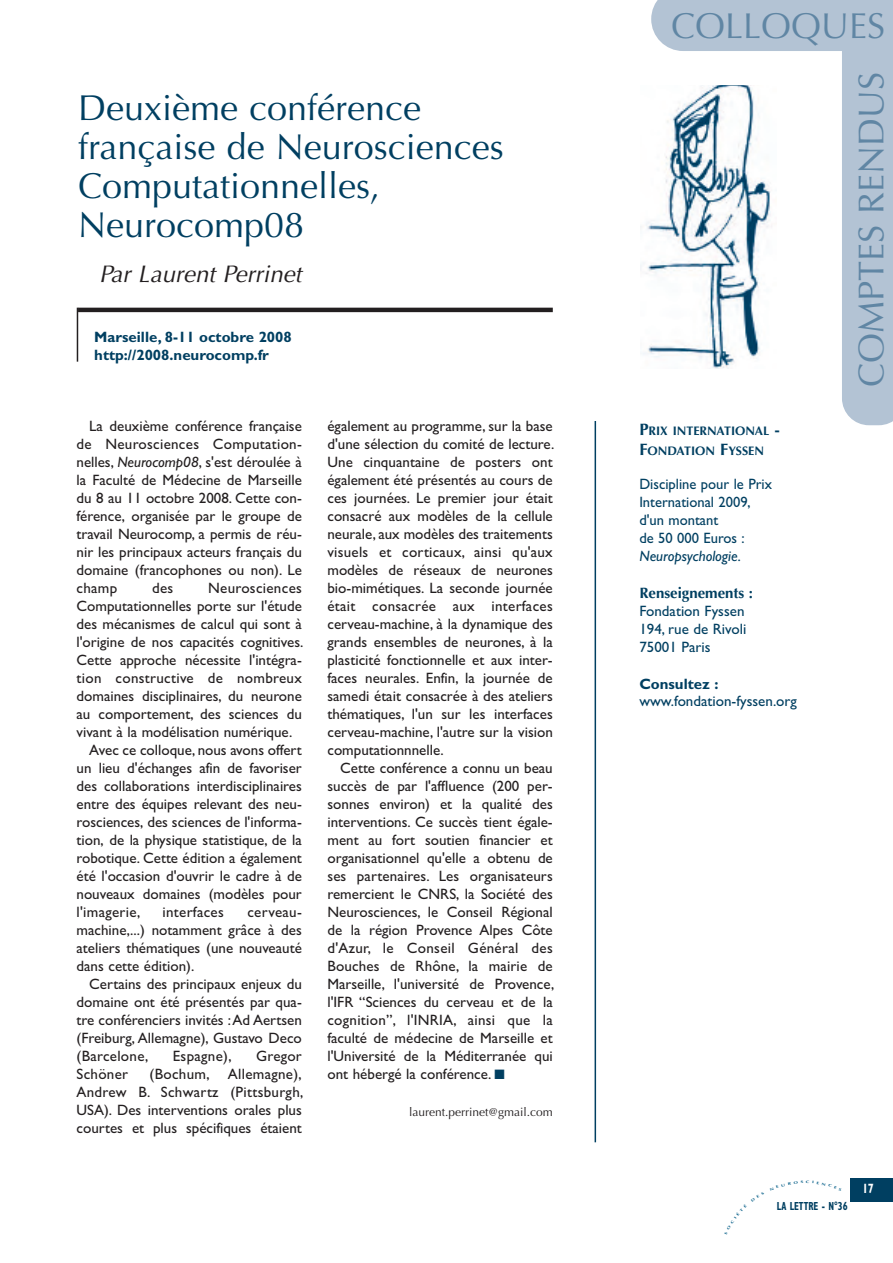
<style>
.page{position:relative;width:893px;height:1263px;background:#fff}
.page>*{position:absolute;margin:0;border:0;box-sizing:border-box;transform-origin:0 0}
.t1{font:36px/39px "Optima";color:#003f61}
.t2{font:36px "Optima";color:#6086a4}
.t3{font:italic 24px "Optima";color:#231f20}
.t4{font:15px/18px "Gill Sans TT";color:#231f20;text-align:justify}
.t5{font:15px/18px "Gill Sans TT";color:#003f61}
.t6{font:15px "Gill Sans TT";letter-spacing:.02em;color:#231f20}
.t7{font:700 15px/18px "Gill Sans";color:#003f61}
.t8{font:italic 15px "Gill Sans";color:#003f61}
.t9{font:700 15px "Optima";color:#003f61}
.t10{font:700 condensed 13.5px "Gill Sans";color:#fff;scale:.8 1}
.t11{font:700 12.3px/20.2px "Optima";color:#003f61}
.t12{font:12px "Optima";color:#231f20}
.t13{font:700 condensed 11.7px "Gill Sans";color:#003f61;scale:.8 1}
.s1{font-family:"Gill Sans";font-style:italic}
.s2{color:#003f61}
.s3{font-size:16.5px}
</style>
<div class="page">
<div style="left:850px;top:1178px;width:43px;height:24px;background:#003f61"></div>
<svg style="left:651px;top:0;width:242px;height:425px"></svg>
<hr style="left:78px;top:308px;width:475px;height:4px;background:#231f20">
<hr style="left:77px;top:308px;width:1px;height:54px;background:#231f20">
<hr style="left:595px;top:421px;width:1px;height:721px;background:#003f61">
<img style="left:640px;top:85px;width:136px;height:284px">
<h1 class="t1" style="left:78px;top:88px;width:427px">Deuxième conférence française de Neurosciences<br>Computationnelles,<br>Neurocomp08</h1>
<h2 class="t3" style="left:99px;top:264px;width:204px">Par Laurent Perrinet</h2>
<p class="t7" style="left:94px;top:329px;width:199px">Marseille, 8-11 octobre 2008 http://2008.neurocomp.fr</p>
<p class="t4" style="left:77px;top:417px;width:227px;text-indent:13px">La deuxième conférence française de Neurosciences Computation&shy;nelles, <span class="s1">Neurocomp08</span>, s'est déroulée à la Faculté de Médecine de Marseille du 8 au 11 octobre 2008. Cette con&shy;férence, organisée par le groupe de travail Neurocomp, a permis de réu&shy;nir les principaux acteurs français du domaine (francophones ou non). Le champ</p>
<p class="t4" style="left:152px;top:579px;width:23px">des</p>
<p class="t6" style="left:208px;top:579px;width:95px">Neurosciences</p>
<p class="t4" style="left:77px;top:597px;width:227px">Computationnelles porte sur l'étude</p>
<p class="t4" style="left:77px;top:615px;width:227px">des mécanismes de calcul qui sont à</p>
<p class="t4" style="left:77px;top:633px;width:228px">l'origine de nos capacités cognitives.</p>
<p class="t4" style="left:77px;top:651px;width:227px">Cette approche nécessite l'intégra-</p>
<p class="t6" style="left:77px;top:669px;width:227px">tion constructive de nombreux</p>
<p class="t4" style="left:77px;top:687px;width:227px">domaines disciplinaires, du neurone</p>
<p class="t4" style="left:77px;top:705px;width:227px">au comportement, des sciences du</p>
<p class="t4" style="left:77px;top:723px;width:217px">vivant à la modélisation numérique.</p>
<p class="t4" style="left:89px;top:741px;width:214px">Avec ce colloque, nous avons offert</p>
<p class="t4" style="left:77px;top:759px;width:227px">un lieu d'échanges afin de favoriser</p>
<p class="t4" style="left:77px;top:777px;width:227px">des collaborations interdisciplinaires</p>
<p class="t4" style="left:77px;top:795px;width:227px">entre des équipes relevant des neu-</p>
<p class="t4" style="left:77px;top:813px;width:227px">rosciences, des sciences de l'informa-</p>
<p class="t4" style="left:77px;top:831px;width:227px">tion, de la physique statistique, de la</p>
<p class="t4" style="left:77px;top:849px;width:227px">robotique. Cette édition a également</p>
<p class="t4" style="left:77px;top:867px;width:227px">été l'occasion d'ouvrir le cadre à de</p>
<p class="t4" style="left:77px;top:885px;width:227px">nouveaux domaines (modèles pour</p>
<p class="t6" style="left:77px;top:903px;width:65px">l'imagerie,</p>
<p class="t6" style="left:163px;top:903px;width:63px">interfaces</p>
<p class="t4" style="left:77px;top:903px;width:227px;text-indent:171px">cerveau&shy;machine,...) notamment grâce à des ateliers thématiques (une nouveauté dans cette édition).</p>
<p class="t4" style="left:77px;top:975px;width:227px;text-indent:13px">Certains des principaux enjeux du domaine ont été présentés par qua&shy;tre conférenciers invités :Ad Aertsen (Freiburg, Allemagne), Gustavo Deco (Barcelone,</p>
<p class="t6" style="left:173px;top:1047px;width:60px">Espagne),</p>
<p class="t4" style="left:256px;top:1047px;width:47px">Gregor</p>
<p class="t4" style="left:77px;top:1065px;width:228px;text-indent:73px">(Bochum, Allemagne), Andrew B. Schwartz (Pittsburgh, USA). Des interventions orales plus courtes et plus spécifiques étaient</p>
<p class="t6" style="left:77px;top:1065px;width:53px">Schöner</p>
<p class="t4" style="left:327px;top:417px;width:228px">également au programme, sur la base d'une sélection du comité de lecture.<br>Une cinquantaine de posters ont également été présentés au cours de ces journées. Le premier jour était consacré aux modèles de la cellule neurale, aux modèles des traitements visuels et corticaux, ainsi qu'aux modèles de réseaux de neurones bio-mimétiques. La seconde journée était consacrée aux interfaces cerveau-machine, à la dynamique des grands ensembles de neurones, à la plasticité fonctionnelle et aux inter&shy;faces neurales. Enfin, la journée de samedi était consacrée à des ateliers thématiques, l'un sur les interfaces cerveau-machine, l'autre sur la vision computationnnelle.</p>
<p class="t4" style="left:327px;top:759px;width:228px;text-indent:13px">Cette conférence a connu un beau succès de par l'affluence (200 per&shy;sonnes environ) et la qualité des interventions. Ce succès tient égale&shy;ment au fort soutien financier et organisationnel qu'elle a obtenu de ses partenaires. Les organisateurs remercient le CNRS, la Société des Neurosciences, le Conseil Régional de la région Provence Alpes Côte d'Azur, le Conseil Général des Bouches de Rhône, la mairie de Marseille, l'université de Provence, l'IFR “Sciences du cerveau et de la cognition”, l'INRIA, ainsi que la faculté de médecine de Marseille et l'Université de la Méditerranée qui ont hébergé la conférence. <span class="s2">■</span></p>
<p class="t12" style="left:409px;top:1105px;width:145px">laurent.perrinet@gmail.com</p>
<h1 class="t2" style="left:671px;top:5px;width:215px">COLLOQUES</h1>
<p class="t11" style="left:639px;top:422px;width:142px"><span class="s3">P</span>RIX INTERNATIONAL <span class="s3">-<br>F</span>ONDATION <span class="s3">F</span>YSSEN</p>
<p class="t5" style="left:639px;top:475px;width:134px">Discipline pour le Prix<br>International 2009, d'un montant<br>de 50 000 Euros :</p>
<p class="t8" style="left:639px;top:551px;width:103px">Neuropsychologie.</p>
<p class="t9" style="left:639px;top:587px;width:115px">Renseignements :</p>
<p class="t5" style="left:639px;top:602px;width:108px">Fondation Fyssen<br>194, rue de Rivoli<br>75001 Paris</p>
<p class="t7" style="left:639px;top:676px;width:81px">Consultez :</p>
<p class="t5" style="left:639px;top:692px;width:159px">www.fondation-fyssen.org</p>
<h1 class="t2" style="left:850px;top:387px;width:317px;rotate:-90deg">COMPTES RENDUS</h1>
<p class="t13" style="left:777px;top:1202px;width:90px">LA LETTRE - N°36</p>
<p class="t10" style="left:863px;top:1183px;width:15px">17</p>
</div>
